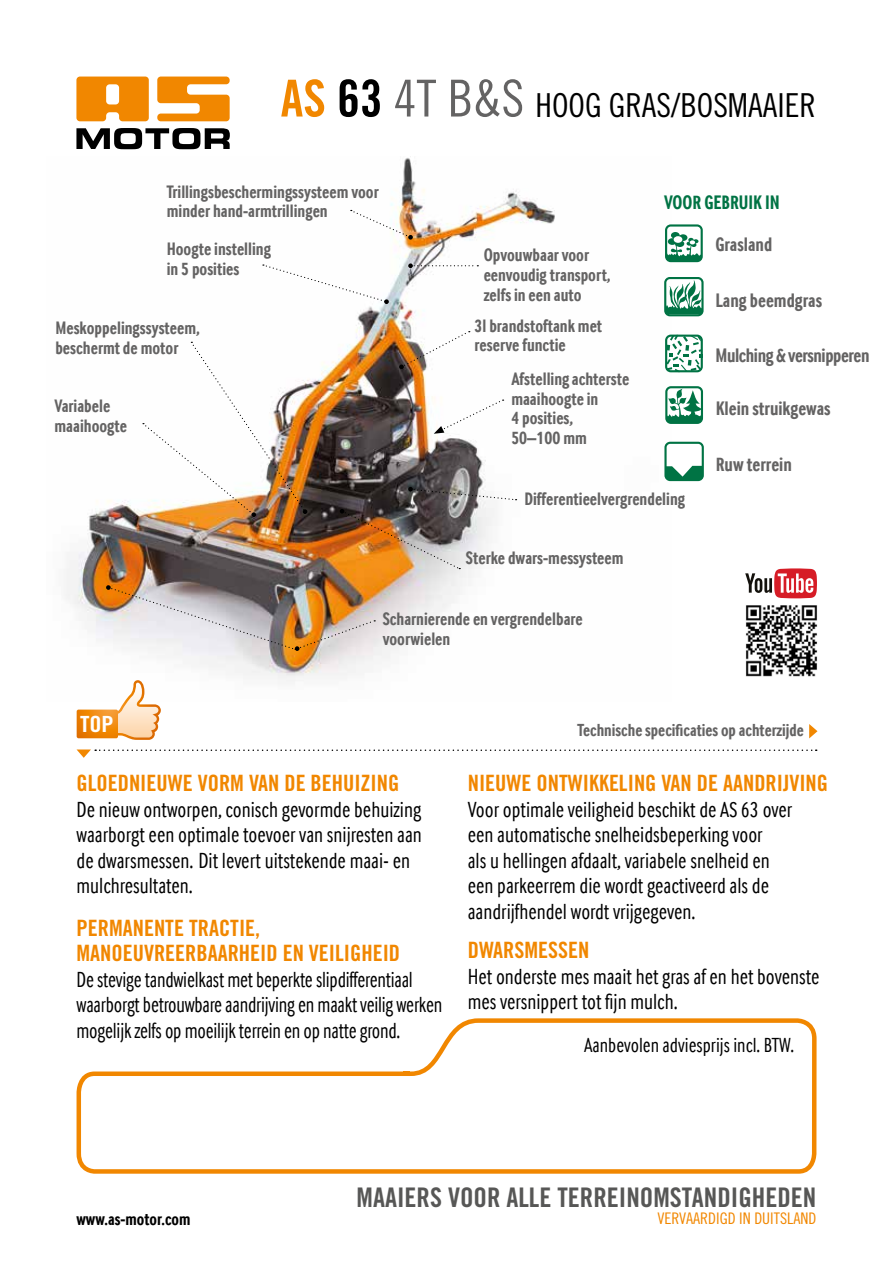
<style>
.page{position:relative;width:893px;height:1263px;background:#fff}
.page>*{position:absolute;margin:0;border:0;box-sizing:border-box;transform-origin:0 0}
.t1{font:33px "Trade Gothic Cond Eighteen";color:#000}
.t2{font:27px "Trade Gothic LT Std Bd Cn 20";color:#575756}
.t3{font:22.5px/25.5px "Inter Face Da Ma Condensed";color:#000}
.t4{font:22.5px/25.5px "Inter Face Da Ma Condensed";color:#000;scale:.95 1}
.t5{font:22.5px/25.5px "Trade Gothic Bold Cond Twenty";color:#f18700}
.t6{font:22.35px "Trade Gothic Bold Cond Twenty";color:#fff;scale:1.09 1}
.t7{font:21px "Inter Face Da Ma Condensed";color:#000}
.t8{font:700 20.25px "Inter Face Da Ma Condensed";color:#646363}
.t9{font:700 20.25px "Inter Face Da Ma Condensed";letter-spacing:-.02em;color:#646363}
.t10{font:700 20.25px "Inter Face Da Ma Condensed";color:#007344}
.t11{font:700 18.6px/19.8px "Inter Face Da Ma Condensed";color:#646363}
.t12{font:700 18px "Inter Face Da Ma Condensed";color:#646363}
.t13{font:700 18px "Inter Face Da Ma Condensed";color:#000}
.t14{font:15.9px "Trade Gothic LT Std Cn 18";color:#f18700}
.s1{font-family:"Trade Gothic Bold Cond Twenty";font-size:51px;color:#f18700}
.s2{font-family:"Trade Gothic Bold Cond Twenty";font-size:51px}
.s3{font-size:51px;color:#646363}
</style>
<div class="page">
<img style="left:65px;top:156px;width:607px;height:526px">
<svg style="left:76px;top:1018px;width:741px;height:156px"></svg>
<svg style="left:77px;top:749px;width:740px;height:9px"></svg>
<svg style="left:77px;top:680px;width:84px;height:60px"></svg>
<svg style="left:809px;top:724px;width:8px;height:14px"></svg>
<svg style="left:76px;top:77px;width:73px;height:44px;background:#f2951f"></svg>
<svg style="left:157px;top:77px;width:73px;height:44px"></svg>
<svg style="left:76px;top:128px;width:154px;height:21px"></svg>
<svg style="left:668px;top:232px;width:32px;height:27px"></svg>
<div style="left:665px;top:224px;width:38px;height:38px;border:2px solid #007344;border-radius:5px"></div>
<svg style="left:668px;top:389px;width:32px;height:32px"></svg>
<div style="left:665px;top:386px;width:38px;height:38px;border:2px solid #007344;border-radius:5px"></div>
<svg style="left:664px;top:278px;width:40px;height:38px"></svg>
<div style="left:666px;top:444px;width:36px;height:35px;background:#fff"></div>
<svg style="left:667px;top:466px;width:34px;height:12px"></svg>
<div style="left:664px;top:442px;width:40px;height:39px;border:2px solid #007344;border-radius:5px"></div>
<div style="left:665px;top:335px;width:38px;height:37px;border:2px solid #007344;border-radius:5px"></div>
<svg style="left:666px;top:335px;width:37px;height:37px"></svg>
<svg style="left:263px;top:264px;width:126px;height:40px"></svg>
<svg style="left:351px;top:210px;width:62px;height:30px"></svg>
<svg style="left:399px;top:331px;width:71px;height:38px"></svg>
<svg style="left:408px;top:263px;width:70px;height:5px"></svg>
<svg style="left:408px;top:487px;width:109px;height:14px"></svg>
<img style="left:340px;top:509px;width:120px;height:60px">
<svg style="left:434px;top:400px;width:70px;height:34px"></svg>
<img style="left:106px;top:585px;width:269px;height:66px">
<img style="left:143px;top:342px;width:164px;height:175px">
<svg style="left:745px;top:568px;width:72px;height:30px"></svg>
<img style="left:745px;top:605px;width:73px;height:72px">
<h1 class="t1" style="left:281px;top:85px;width:537px"><span class="s1">AS</span> <span class="s2">63</span> <span class="s3">4T B&amp;S</span> HOOG GRAS/BOSMAAIER</h1>
<p class="t11" style="left:167px;top:181px;width:213px">Trillingsbeschermingssysteem voor minder hand-armtrillingen</p>
<p class="t10" style="left:664px;top:190px;width:117px">VOOR GEBRUIK IN</p>
<p class="t11" style="left:167px;top:239px;width:106px">Hoogte instelling in 5 posities</p>
<p class="t11" style="left:484px;top:245px;width:129px">Opvouwbaar voor eenvoudig transport, zelfs in een auto</p>
<p class="t8" style="left:715px;top:232px;width:58px">Grasland</p>
<p class="t8" style="left:715px;top:287px;width:108px">Lang beemdgras</p>
<p class="t11" style="left:55px;top:318px;width:146px">Meskoppelingssysteem, beschermt de motor</p>
<p class="t11" style="left:475px;top:315px;width:129px">3l brandstoftank met reserve functie</p>
<p class="t9" style="left:715px;top:343px;width:156px">Mulching &amp; versnipperen</p>
<p class="t11" style="left:55px;top:395px;width:74px">Variabele maaihoogte</p>
<p class="t11" style="left:511px;top:368px;width:119px">Afstelling achterste maaihoogte in<br>4 posities,<br>50–100 mm</p>
<p class="t8" style="left:716px;top:396px;width:116px">Klein struikgewas</p>
<p class="t8" style="left:716px;top:451px;width:77px">Ruw terrein</p>
<p class="t11" style="left:524px;top:489px;width:162px">Differentieelvergrendeling</p>
<p class="t11" style="left:466px;top:548px;width:159px">Sterke dwars-messysteem</p>
<p class="t11" style="left:383px;top:608px;width:202px">Scharnierende en vergrendelbare voorwielen</p>
<p class="t6" style="left:80px;top:710px;width:32px">TOP</p>
<p class="t12" style="left:578px;top:719px;width:228px">Technische specificaties op achterzijde</p>
<p class="t5" style="left:77px;top:770px;width:324px">GLOEDNIEUWE VORM VAN DE BEHUIZING</p>
<p class="t3" style="left:77px;top:796px;width:347px">De nieuw ontworpen, conisch gevormde behuizing waarborgt een optimale toevoer van snijresten aan de dwarsmessen. Dit levert uitstekende maai- en mulchresultaten.</p>
<p class="t5" style="left:77px;top:915px;width:325px">PERMANENTE TRACTIE,<br>MANOEUVREERBAARHEID EN VEILIGHEID</p>
<p class="t4" style="left:77px;top:966px;width:386px">De stevige tandwielkast met beperkte slipdifferentiaal waarborgt betrouwbare aandrijving en maakt veilig werken mogelijk zelfs op moeilijk terrein en op natte grond.</p>
<p class="t5" style="left:468px;top:770px;width:362px">NIEUWE ONTWIKKELING VAN DE AANDRIJVING</p>
<p class="t3" style="left:468px;top:796px;width:326px">Voor optimale veiligheid beschikt de AS 63 over een automatische snelheidsbeperking voor<br>als u hellingen afdaalt, variabele snelheid en een parkeerrem die wordt geactiveerd als de aandrijfhendel wordt vrijgegeven.</p>
<p class="t5" style="left:468px;top:937px;width:123px">DWARSMESSEN</p>
<p class="t3" style="left:468px;top:963px;width:353px">Het onderste mes maait het gras af en het bovenste mes versnippert tot fijn mulch.</p>
<p class="t7" style="left:584px;top:1033px;width:211px">Aanbevolen adviesprijs incl. BTW.</p>
<p class="t13" style="left:77px;top:1207px;width:116px">www.as-motor.com</p>
<p class="t2" style="left:357px;top:1181px;width:461px">MAAIERS VOOR ALLE TERREINOMSTANDIGHEDEN</p>
<p class="t14" style="left:657px;top:1208px;width:161px">VERVAARDIGD IN DUITSLAND</p>
</div>
